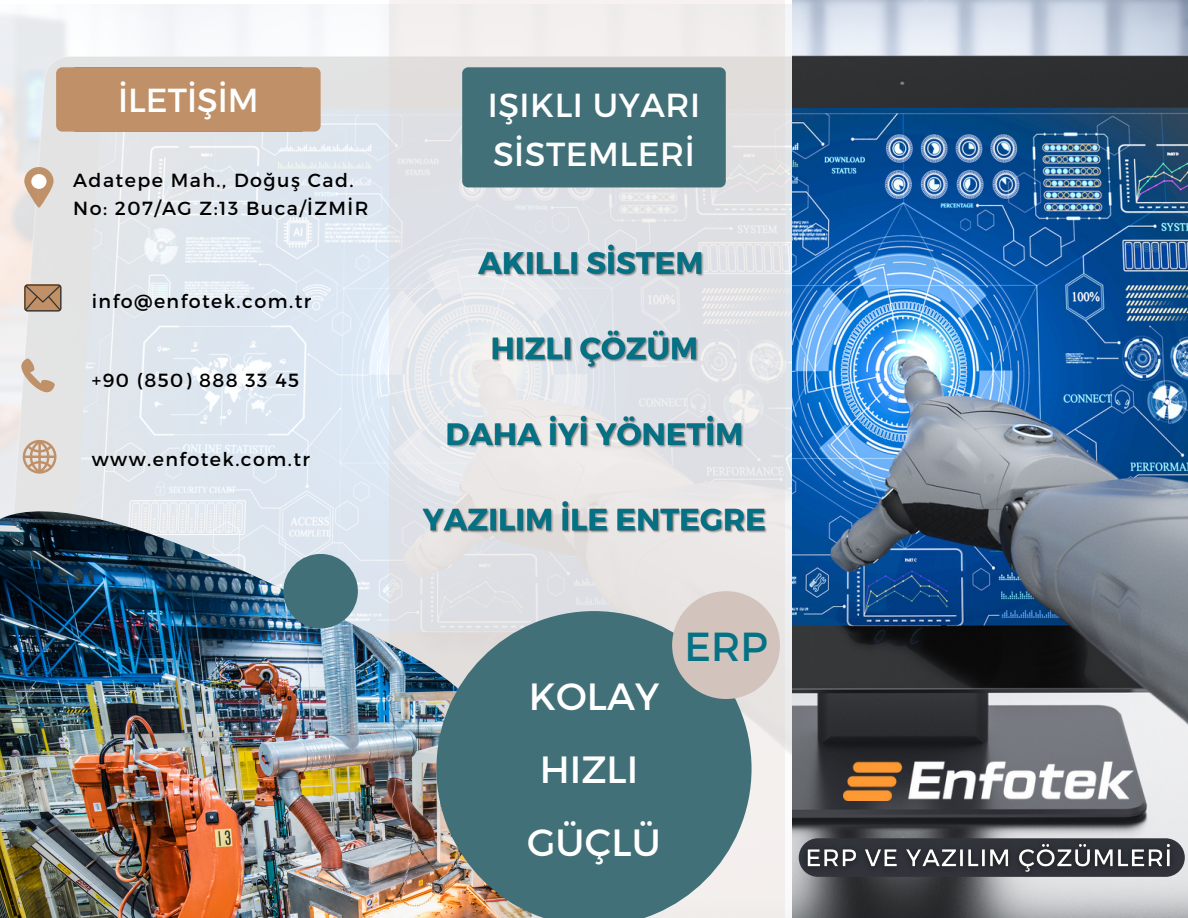
<style>
.page{position:relative;width:1188px;height:918px;background:#fff}
.page>*{position:absolute;margin:0;border:0;box-sizing:border-box;transform-origin:0 0}
.t1{font:40.5px "Montserrat";color:#047184}
.t2{font:37.95px "Montserrat";color:#fff}
.t3{font:33.3px/48.3px "Montserrat";letter-spacing:.015em;color:#fff}
.t4{font:19.05px/28.2px "Montserrat";letter-spacing:.075em;color:#000}
</style>
<div class="page">
<img style="left:0;top:4px;width:792px;height:751px">
<svg style="left:389px;top:0;width:396px;height:918px"></svg>
<img style="left:0;top:511px;width:540px;height:407px">
<svg style="left:436px;top:611px;width:316px;height:307px;fill:#417078"></svg>
<div style="left:283px;top:554px;width:75px;height:74px;background:#417078;border-radius:50%"></div>
<div style="left:672px;top:591px;width:108px;height:108px;background:#d2c3bc;border-radius:50%"></div>
<div style="left:462px;top:67px;width:264px;height:120px;background:#417078;border-radius:6px"></div>
<div style="left:56px;top:67px;width:265px;height:65px;background:#c09068;border-radius:6px"></div>
<svg style="left:23px;top:440px;width:33px;height:34px"></svg>
<svg style="left:21px;top:359px;width:34px;height:33px"></svg>
<svg style="left:24px;top:284px;width:37px;height:27px"></svg>
<svg style="left:24px;top:167px;width:30px;height:41px"></svg>
<div style="left:31px;top:174px;width:16px;height:15px;background:#fff;border-radius:50%"></div>
<img style="left:792px;top:0;width:396px;height:918px">
<img style="left:844px;top:761px;width:289px;height:39px">
<img style="left:419px;top:241px;width:351px;height:302px">
<img style="left:793px;top:832px;width:391px;height:53px">
<p class="t3" style="left:118px;top:75px;width:142px">İLETİŞİM</p>
<p class="t4" style="left:73px;top:165px;width:297px">Adatepe Mah., Doğuş Cad.<br>No: 207/AG Z:13 Buca/İZMİR</p>
<p class="t4" style="left:92px;top:286px;width:221px">info@enfotek.com.tr</p>
<p class="t4" style="left:92px;top:365px;width:209px">+90 (850) 888 33 45</p>
<p class="t4" style="left:92px;top:444px;width:220px">www.enfotek.com.tr</p>
<p class="t3" style="left:488px;top:80px;width:214px">IŞIKLI UYARI<br>SİSTEMLERİ</p>
<p class="t2" style="left:529px;top:672px;width:132px">KOLAY</p>
<p class="t2" style="left:540px;top:745px;width:100px">HIZLI</p>
<p class="t2" style="left:527px;top:818px;width:135px">GÜÇLÜ</p>
<p class="t1" style="left:684px;top:620px;width:85px">ERP</p>
</div>
